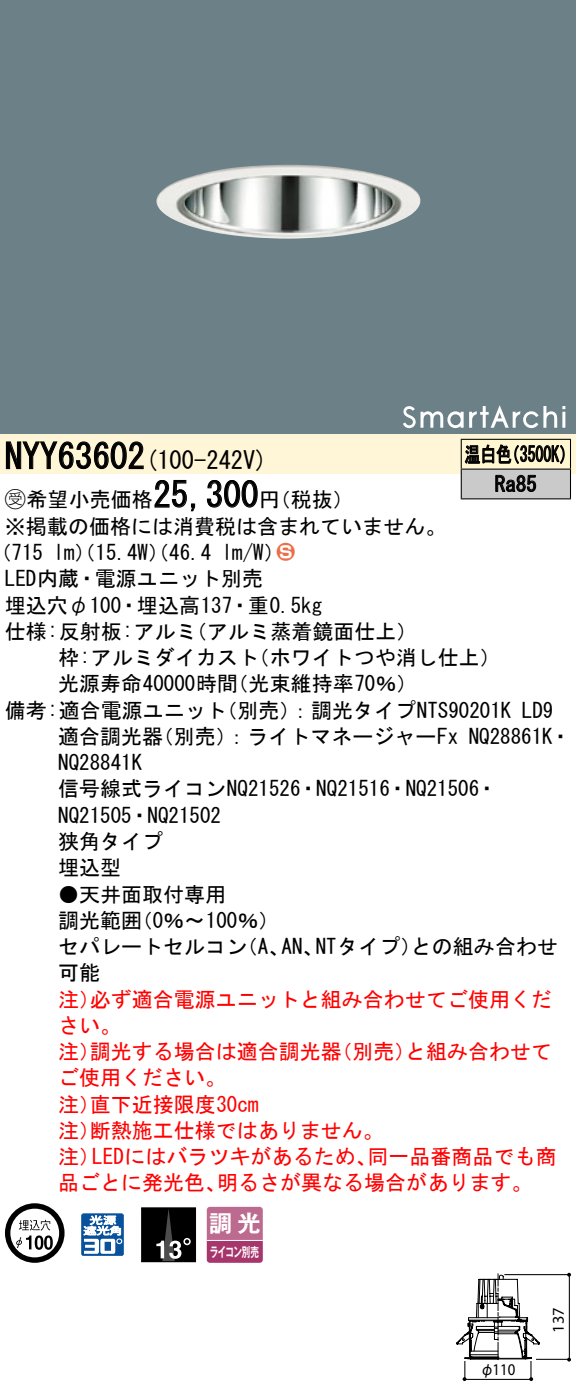
<style>
.page{position:relative;width:576px;height:1391px;background:#fff}
.page>*{position:absolute;margin:0;border:0;box-sizing:border-box;transform-origin:0 0}
.t1{font:35px "MS Gothic";color:#000}
.t2{font:24.5px "MS Gothic";color:#000}
.t3{font:23.1px "Gothic MB101 Pro De Bold 90 pv RKSJ H";color:#fff}
.t4{font:21px/26.2px "MS Gothic";color:#000}
.t5{font:21px/26.2px "MS Gothic";color:#f00}
.t6{font:21px/29.8px "MS Gothic";color:#000;scale:.75 1}
.t7{font:21px "Ford Classification 1";color:#ed6d48}
.t8{font:16.45px "ITC Avant Garde Std";color:#000;scale:.9 1}
.t9{font:16.45px "ITC Avant Garde Std";color:#000}
.t10{font:13.3px "Gothic MB101 Pro De Bold 90 pv RKSJ H";letter-spacing:-.05em;color:#fff;scale:.65 1}
.s1{font-family:"Ford Classification 1"}
.s2{color:#fff}
.s3{font-family:"Gothic BBB Pro Medium 90 pv RKSJ H"}
</style>
<div class="page">
<div style="left:0;top:0;width:575px;height:404px;background:#6c8087"></div>
<img style="left:156px;top:165px;width:265px;height:74px">
<div style="left:0;top:404px;width:575px;height:30px;background:#6c8087"></div>
<svg style="left:403px;top:406px;width:60px;height:22px"></svg>
<svg style="left:469px;top:405px;width:96px;height:23px"></svg>
<div style="left:0;top:434px;width:575px;height:40px;background:#fff5d7"></div>
<svg style="left:6px;top:441px;width:138px;height:28px"></svg>
<svg style="left:154px;top:479px;width:42px;height:33px"></svg>
<svg style="left:207px;top:480px;width:51px;height:28px"></svg>
<svg style="left:5px;top:1203px;width:59px;height:59px"></svg>
<svg style="left:44px;top:1235px;width:9px;height:14px"></svg>
<svg style="left:81px;top:1213px;width:43px;height:42px"></svg>
<div style="left:141px;top:1207px;width:54px;height:54px;background:#000"></div>
<svg style="left:156px;top:1209px;width:33px;height:51px"></svg>
<div style="left:141px;top:1207px;width:55px;height:55px;border:1px solid #000"></div>
<svg style="left:206px;top:1206px;width:56px;height:56px;background:#b65a85"></svg>
<hr style="left:207px;top:1239px;width:55px;height:2px;background:#fff">
<div style="left:461px;top:439px;width:109px;height:30px;background:#fff6d2"></div>
<div style="left:461px;top:469px;width:109px;height:30px;background:#cacaca"></div>
<hr style="left:460px;top:439px;width:110px;height:1px;background:#000">
<hr style="left:569px;top:440px;width:2px;height:28px;background:#000">
<hr style="left:460px;top:468px;width:110px;height:2px;background:#000">
<hr style="left:569px;top:469px;width:2px;height:29px;background:#000">
<hr style="left:460px;top:498px;width:110px;height:1px;background:#000">
<svg style="left:460px;top:440px;width:104px;height:58px"></svg>
<svg style="left:529px;top:1377px;width:4px;height:4px"></svg>
<svg style="left:456px;top:1272px;width:114px;height:89px"></svg>
<h1 class="t1" style="left:5px;top:439px;width:142px">NYY63602</h1>
<p class="t2" style="left:145px;top:448px;width:124px">(100-242 (V</p>
<h1 class="t1" style="left:153px;top:477px;width:106px">25,300</h1>
<p class="t4" style="left:5px;top:486px;width:442px"><span class="s1">B</span>希望小売価格<br>※掲載の価格には消費税は含まれていません。</p>
<p class="t7" style="left:277px;top:541px;width:19px">2<span class="s2">3</span></p>
<p class="t4" style="left:259px;top:486px;width:96px">（円税抜(</p>
<p class="t4" style="left:222px;top:539px;width:64px">l m (W/</p>
<p class="t4" style="left:-9px;top:539px;width:54px">（715</p>
<p class="t4" style="left:5px;top:565px;width:259px">LED内蔵・電源ユニット別売</p>
<p class="t4" style="left:5px;top:592px;width:318px">埋込穴φ100・埋込高137・重0.5kg</p>
<p class="t4" style="left:186px;top:618px;width:233px">（アルミ蒸着鏡面仕上(</p>
<p class="t4" style="left:54px;top:539px;width:159px">lm）（15.4 ）（W 46.4</p>
<p class="t4" style="left:5px;top:618px;width:193px">仕様:反射板:アルミ</p>
<p class="t6" style="left:494px;top:439px;width:57px;text-indent:-30px">温白色<br>Ra85</p>
<p class="t6" style="left:504px;top:439px;width:96px">（3500 (K</p>
<p class="t4" style="left:227px;top:644px;width:191px;text-indent:-169px">枠:アルミダイカスト<br>（光束維持率70％(</p>
<p class="t4" style="left:248px;top:644px;width:253px">（ホワイトつや消し仕上(</p>
<p class="t4" style="left:58px;top:670px;width:181px">光源寿命40000時間</p>
<p class="t4" style="left:216px;top:697px;width:296px">（別売：）調光タイプNTS90201K</p>
<p class="t4" style="left:5px;top:697px;width:223px">備考:適合電源ユニット</p>
<p class="t4" style="left:521px;top:697px;width:33px">LD9</p>
<p class="t4" style="left:153px;top:723px;width:307px">（別売：）ライトマネージャーFx</p>
<p class="t4" style="left:58px;top:723px;width:441px">適合調光器<br>NQ28841K<br>信号線式ライコンNQ21526・NQ21516・NQ21506・<br>NQ21505・NQ21502<br>狭角タイプ<br>埋込型</p>
<p class="t4" style="left:132px;top:880px;width:149px;text-indent:-73px">●天井面取付専用<br>)0％〜100％(</p>
<p class="t4" style="left:468px;top:723px;width:104px">NQ28861 ・K</p>
<p class="t4" style="left:58px;top:907px;width:85px">調光範囲</p>
<p class="t4" style="left:315px;top:933px;width:107px">NTタイプ）</p>
<p class="t4" style="left:411px;top:933px;width:148px">との組み合わせ</p>
<p class="t4" style="left:58px;top:933px;width:190px">セパレートセルコン可能</p>
<p class="t5" style="left:90px;top:985px;width:463px">必ず適合電源ユニットと組み合わせてご使用くだ</p>
<p class="t4" style="left:237px;top:933px;width:54px">（、A</p>
<p class="t4" style="left:281px;top:933px;width:43px">AN、</p>
<p class="t5" style="left:58px;top:985px;width:64px">注）さい。</p>
<p class="t5" style="left:90px;top:1038px;width:253px">調光する場合は適合調光器</p>
<p class="t5" style="left:331px;top:1038px;width:85px">（別売）</p>
<p class="t5" style="left:405px;top:1038px;width:148px">と組み合わせて</p>
<p class="t5" style="left:58px;top:1038px;width:43px">注）</p>
<p class="t5" style="left:58px;top:1064px;width:169px">ご使用ください。</p>
<p class="t5" style="left:90px;top:1090px;width:170px">直下近接限度30cm</p>
<p class="t5" style="left:90px;top:1090px;width:295px;text-indent:-32px">注）<br>断熱施工仕様ではありません。</p>
<p class="t5" style="left:58px;top:1117px;width:43px">注）</p>
<p class="t5" style="left:92px;top:1143px;width:286px">LEDにはバラツキがあるため、</p>
<p class="t5" style="left:367px;top:1143px;width:190px">同一品番商品でも商</p>
<p class="t5" style="left:58px;top:1143px;width:43px">注）</p>
<p class="t5" style="left:58px;top:1169px;width:169px">品ごとに発光色、</p>
<p class="t5" style="left:217px;top:1169px;width:317px">明るさが異なる場合があります。</p>
<p class="t3" style="left:209px;top:1204px;width:53px">調光</p>
<p class="t10" style="left:210px;top:1240px;width:77px">ライコン別売</p>
<p class="t8" style="left:479px;top:1359px;width:41px"><span class="s3">φ</span>110</p>
<p class="t9" style="left:548px;top:1332px;width:27px;rotate:-90deg">137</p>
</div>
